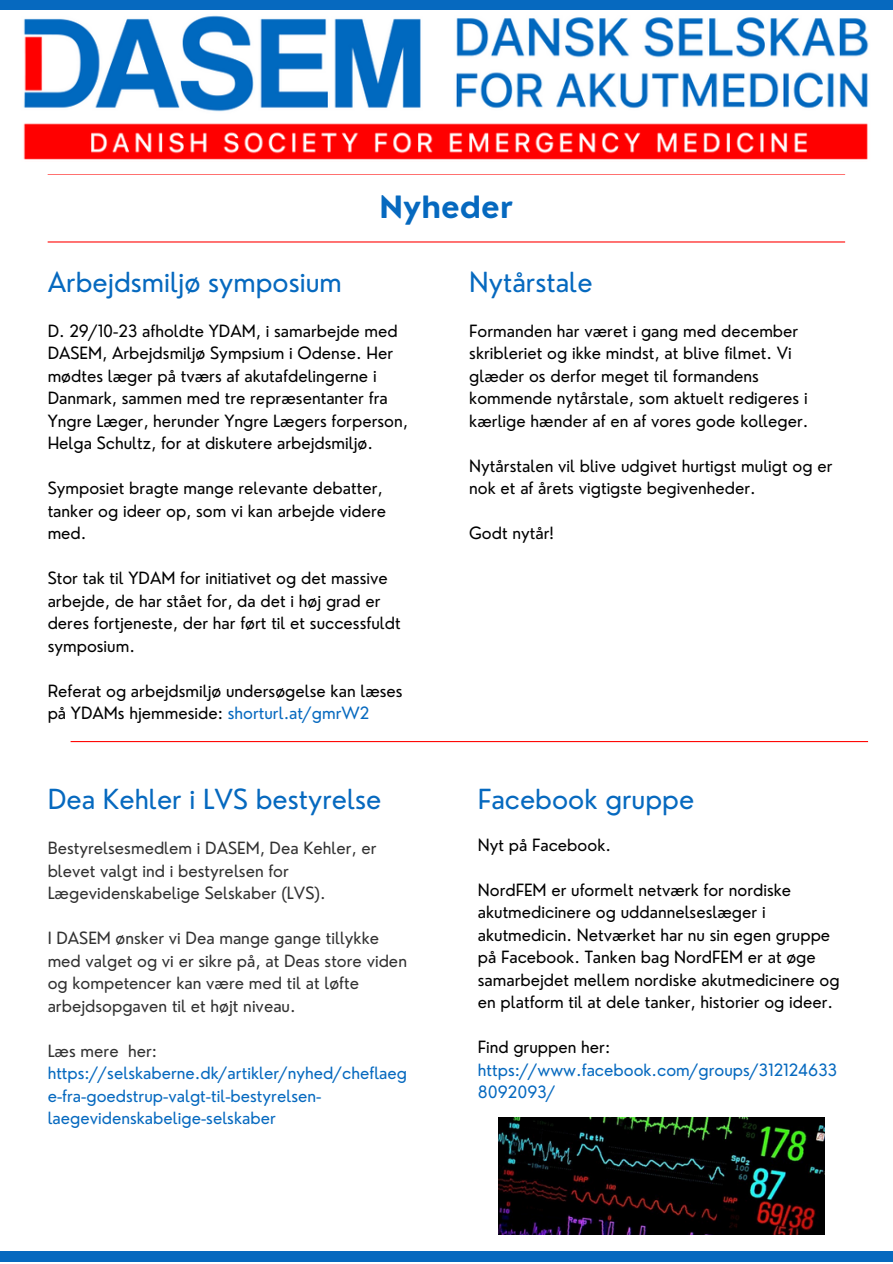
<style>
.page{position:relative;width:893px;height:1264px;background:#fff}
.page>*{position:absolute;margin:0;border:0;box-sizing:border-box;transform-origin:0 0}
.t1{font:700 30px "Nourd";color:#0669bf}
.t2{font:27px "Nourd";color:#0669bf}
.t3{font:16.5px/22.5px "Nourd";color:#000}
.t4{font:16.5px/22.5px "Nourd";color:#323232}
.t5{font:16.5px/22.5px "Nourd";color:#0669bf}
.s1{color:#0669bf}
</style>
<div class="page">
<div style="left:0;top:0;width:892px;height:22px;background:#0669bf"></div>
<hr style="left:48px;top:173px;width:797px;height:1px;background:#ff0907">
<hr style="left:48px;top:241px;width:797px;height:1px;background:#ff0907">
<div style="left:867px;top:10px;width:25px;height:163px;background:#fff"></div>
<img style="left:0;top:10px;width:869px;height:150px">
<div style="left:0;top:1251px;width:892px;height:10px;background:#0669bf"></div>
<hr style="left:71px;top:741px;width:797px;height:1px;background:#ff0907">
<img style="left:498px;top:1117px;width:326px;height:117px">
<h1 class="t1" style="left:379px;top:188px;width:135px">Nyheder</h1>
<h2 class="t2" style="left:48px;top:265px;width:295px">Arbejdsmiljø symposium</h2>
<p class="t3" style="left:48px;top:319px;width:362px">D. 29/10-23 afholdte YDAM, i samarbejde med DASEM, Arbejdsmiljø Sympsium i Odense. Her mødtes læger på tværs af akutafdelingerne i Danmark, sammen med tre repræsentanter fra Yngre Læger, herunder Yngre Lægers forperson, Helga Schultz, for at diskutere arbejdsmiljø.</p>
<p class="t3" style="left:48px;top:477px;width:340px">Symposiet bragte mange relevante debatter, tanker og ideer op, som vi kan arbejde videre med.</p>
<p class="t3" style="left:48px;top:567px;width:354px">Stor tak til YDAM for initiativet og det massive arbejde, de har stået for, da det i høj grad er deres fortjeneste, der har ført til et successfuldt symposium.</p>
<p class="t3" style="left:48px;top:679px;width:356px">Referat og arbejdsmiljø undersøgelse kan læses på YDAMs hjemmeside: <span class="s1">shorturl.at/gmrW2</span></p>
<h2 class="t2" style="left:48px;top:782px;width:335px">Dea Kehler i LVS bestyrelse</h2>
<p class="t4" style="left:48px;top:836px;width:330px">Bestyrelsesmedlem i DASEM, Dea Kehler, er blevet valgt ind i bestyrelsen for<br>Lægevidenskabelige Selskaber (LVS).</p>
<p class="t4" style="left:48px;top:926px;width:361px">I DASEM ønsker vi Dea mange gange tillykke med valget og vi er sikre på, at Deas store viden og kompetencer kan være med til at løfte arbejdsopgaven til et højt niveau.</p>
<p class="t4" style="left:48px;top:1039px;width:111px">Læs mere her:</p>
<p class="t5" style="left:48px;top:1061px;width:361px">https://selskaberne.dk/artikler/nyhed/cheflaeg e-fra-goedstrup-valgt-til-bestyrelsen&shy;laegevidenskabelige-selskaber</p>
<h2 class="t2" style="left:469px;top:265px;width:125px">Nytårstale</h2>
<p class="t3" style="left:469px;top:319px;width:341px">Formanden har været i gang med december skribleriet og ikke mindst, at blive filmet. Vi glæder os derfor meget til formandens kommende nytårstale, som aktuelt redigeres i kærlige hænder af en af vores gode kolleger.</p>
<p class="t3" style="left:469px;top:454px;width:364px">Nytårstalen vil blive udgivet hurtigst muligt og er nok et af årets vigtigste begivenheder.</p>
<p class="t3" style="left:469px;top:522px;width:86px">Godt nytår!</p>
<h2 class="t2" style="left:477px;top:782px;width:218px">Facebook gruppe</h2>
<p class="t3" style="left:477px;top:833px;width:135px">Nyt på Facebook.</p>
<p class="t3" style="left:477px;top:878px;width:363px">NordFEM er uformelt netværk for nordiske akutmedicinere og uddannelseslæger i akutmedicin. Netværket har nu sin egen gruppe på Facebook. Tanken bag NordFEM er at øge samarbejdet mellem nordiske akutmedicinere og en platform til at dele tanker, historier og ideer.</p>
<p class="t3" style="left:477px;top:1035px;width:134px">Find gruppen her:</p>
<p class="t5" style="left:477px;top:1058px;width:361px">https://www.facebook.com/groups/312124633<br>8092093/</p>
</div>
